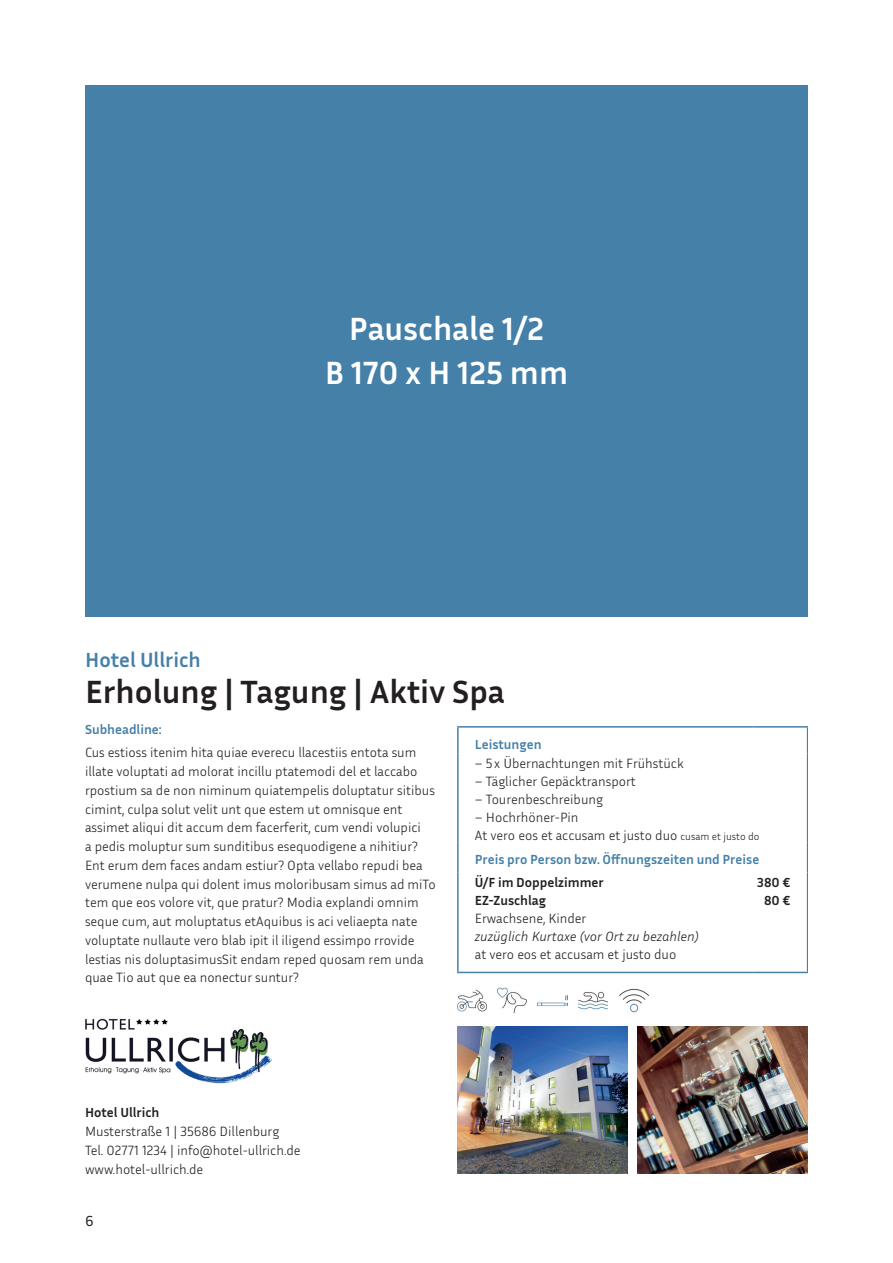
<style>
.page{position:relative;width:893px;height:1263px;background:#fff}
.page>*{position:absolute;margin:0;border:0;box-sizing:border-box;transform-origin:0 0}
.t1{font:700 33px "Inria Sans";color:#231f20}
.t2{font:700 33px/43.5px "Inria Sans";color:#fff;text-align:center}
.t3{font:700 21px "Inria Sans";color:#4580a8}
.t4{font:15px "Inria Sans";color:#231f20}
.t5{font:300 13.5px/18.8px "Inria Sans";color:#231f20}
.t6{font:700 13.5px "Inria Sans";color:#4580a8}
.t7{font:700 13.5px/18px "Inria Sans";color:#231f20}
.t8{font:italic 300 13.5px "Inria Sans";color:#231f20}
.s1{font-size:10.5px}
</style>
<div class="page">
<div style="left:85px;top:85px;width:723px;height:532px;background:#4580a8"></div>
<img style="left:638px;top:1027px;width:170px;height:147px">
<img style="left:457px;top:1027px;width:170px;height:147px">
<hr style="left:457px;top:728px;width:2px;height:25px;background:#4580a8">
<hr style="left:457px;top:726px;width:296px;height:2px;background:#4580a8">
<hr style="left:753px;top:726px;width:55px;height:2px;background:#4580a8">
<svg style="left:807px;top:728px;width:1px;height:25px"></svg>
<hr style="left:457px;top:753px;width:2px;height:90px;background:#4580a8">
<hr style="left:807px;top:753px;width:1px;height:90px;background:#4580a8">
<hr style="left:457px;top:843px;width:2px;height:29px;background:#4580a8">
<svg style="left:807px;top:843px;width:1px;height:29px"></svg>
<hr style="left:457px;top:872px;width:2px;height:100px;background:#4580a8">
<hr style="left:457px;top:972px;width:296px;height:1px;background:#4580a8">
<hr style="left:807px;top:872px;width:1px;height:100px;background:#4580a8">
<hr style="left:753px;top:972px;width:55px;height:1px;background:#4580a8">
<img style="left:538px;top:995px;width:29px;height:12px">
<img style="left:579px;top:992px;width:29px;height:18px">
<img style="left:619px;top:988px;width:29px;height:25px">
<img style="left:457px;top:989px;width:29px;height:23px">
<img style="left:497px;top:988px;width:29px;height:25px">
<img style="left:85px;top:1018px;width:188px;height:66px">
<h2 class="t3" style="left:85px;top:646px;width:117px">Hotel Ullrich</h2>
<h1 class="t2" style="left:325px;top:307px;width:245px">Pauschale 1/2<br>B 170 x H 125 mm</h1>
<h1 class="t1" style="left:85px;top:670px;width:421px">Erholung | Tagung | Aktiv Spa</h1>
<p class="t6" style="left:85px;top:721px;width:78px">Subheadline:</p>
<p class="t5" style="left:85px;top:743px;width:352px">Cus estioss itenim hita quiae everecu llacestiis entota sum illate voluptati ad molorat incillu ptatemodi del et laccabo rpostium sa de non niminum quiatempelis doluptatur sitibus cimint, culpa solut velit unt que estem ut omnisque ent assimet aliqui dit accum dem facerferit, cum vendi volupici<br>a pedis moluptur sum sunditibus esequodigene a nihitiur?<br>Ent erum dem faces andam estiur? Opta vellabo repudi bea verumene nulpa qui dolent imus moloribusam simus ad miTo tem que eos volore vit, que pratur? Modia explandi omnim seque cum, aut moluptatus etAquibus is aci veliaepta nate voluptate nullaute vero blab ipit il iligend essimpo rrovide lestias nis doluptasimusSit endam reped quosam rem unda quae Tio aut que ea nonectur suntur?</p>
<p class="t6" style="left:475px;top:735px;width:68px">Leistungen</p>
<p class="t5" style="left:475px;top:753px;width:210px">– 5 x Übernachtungen mit Frühstück</p>
<p class="t5" style="left:475px;top:771px;width:162px">– Täglicher Gepäcktransport</p>
<p class="t5" style="left:475px;top:789px;width:130px">– Tourenbeschreibung</p>
<p class="t5" style="left:475px;top:807px;width:286px;line-height:18px">– Hochrhöner-Pin<br>At vero eos et accusam et justo duo <span class="s1">cusam et justo do</span></p>
<p class="t6" style="left:475px;top:851px;width:286px">Preis pro Person bzw. Öffnungszeiten und Preise</p>
<p class="t7" style="left:475px;top:873px;width:130px">Ü/F im Doppelzimmer<br>EZ-Zuschlag</p>
<p class="t5" style="left:475px;top:908px;width:113px">Erwachsene, Kinder</p>
<p class="t8" style="left:475px;top:927px;width:226px">zuzüglich Kurtaxe (vor Ort zu bezahlen)</p>
<p class="t5" style="left:475px;top:944px;width:203px">at vero eos et accusam et justo duo</p>
<p class="t7" style="left:757px;top:873px;width:35px;text-align:center">380 €<br>80 €</p>
<p class="t7" style="left:85px;top:1103px;width:76px">Hotel Ullrich</p>
<p class="t5" style="left:85px;top:1122px;width:217px">Musterstraße 1 | 35686 Dillenburg<br>Tel. 02771 1234 | info@hotel-ullrich.de www.hotel-ullrich.de</p>
<p class="t4" style="left:85px;top:1211px;width:10px">6</p>
</div>
